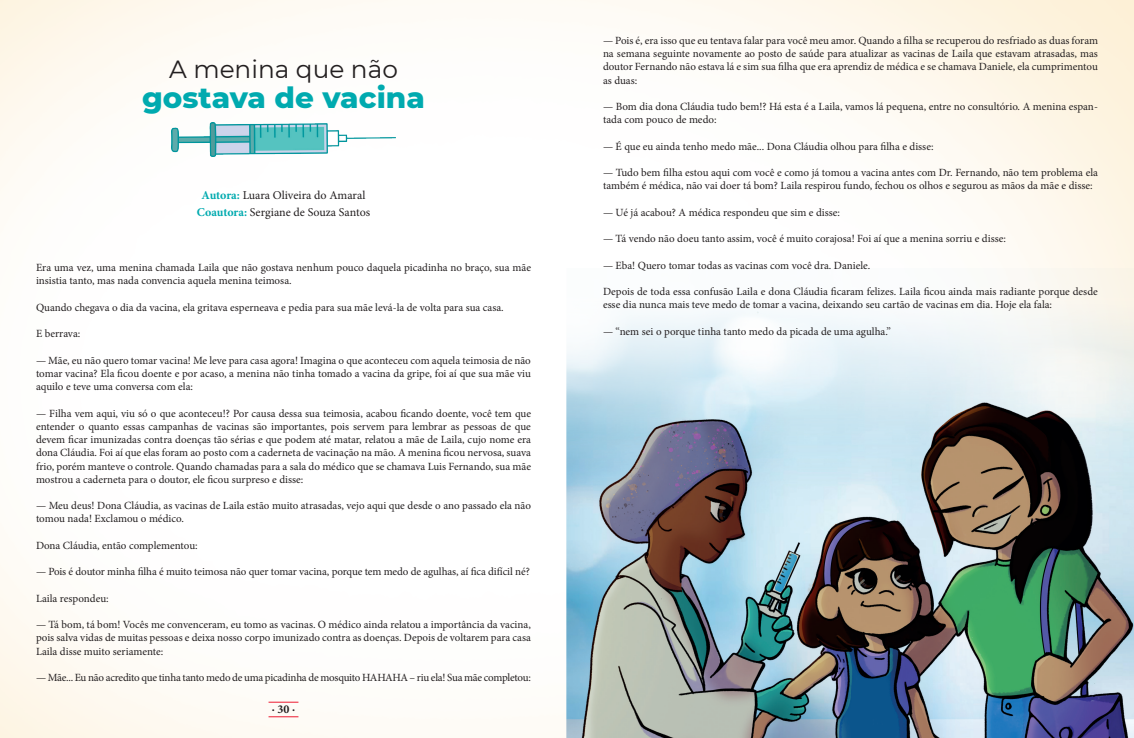
<style>
.page{position:relative;width:1134px;height:738px;background:#fff}
.page>*{position:absolute;margin:0;border:0;box-sizing:border-box;transform-origin:0 0}
.t1{font:800 29.4px "Montserrat";color:#00aaaf}
.t2{font:24.8px "Montserrat";color:#231f20}
.t3{font:12px "Minion Pro";color:#231f20}
.t4{font:700 12px "Minion Pro";color:#231f20}
.t5{font:11px/13.2px "Minion Pro";color:#231f20}
.t6{font:11px "Minion Pro";letter-spacing:-.02em;color:#231f20}
.s1{font-weight:700;color:#00aaaf}
</style>
<div class="page">
<img style="left:0;top:0;width:1134px;height:737px">
<img style="left:567px;top:268px;width:567px;height:469px">
<img style="left:171px;top:122px;width:225px;height:34px">
<svg style="left:269px;top:716px;width:29px;height:1px"></svg>
<svg style="left:269px;top:701px;width:29px;height:1px"></svg>
<p class="t2" style="left:169px;top:52px;width:230px">A menina que não</p>
<p class="t1" style="left:142px;top:76px;width:284px">gostava de vacina</p>
<p class="t3" style="left:202px;top:187px;width:165px"><span class="s1">Autora:</span> Luara Oliveira do Amaral</p>
<p class="t3" style="left:197px;top:204px;width:175px"><span class="s1">Coautora:</span> Sergiane de Souza Santos</p>
<p class="t5" style="left:36px;top:261px;width:496px">Era uma vez, uma menina chamada Laila que não gostava nenhum pouco daquela picadinha no braço, sua mãe insistia tanto, mas nada convencia aquela menina teimosa.</p>
<p class="t5" style="left:36px;top:300px;width:469px">Quando chegava o dia da vacina, ela gritava esperneava e pedia para sua mãe levá-la de volta para sua casa.</p>
<p class="t5" style="left:36px;top:327px;width:46px">E berrava:</p>
<p class="t5" style="left:36px;top:353px;width:496px;text-align:justify">— Mãe, eu não quero tomar vacina! Me leve para casa agora! Imagina o que aconteceu com aquela teimosia de não tomar vacina? Ela ficou doente e por acaso, a menina não tinha tomado a vacina da gripe, foi aí que sua mãe viu aquilo e teve uma conversa com ela:</p>
<p class="t5" style="left:36px;top:406px;width:497px;text-align:justify">— Filha vem aqui, viu só o que aconteceu!? Por causa dessa sua teimosia, acabou ficando doente, você tem que entender o quanto essas campanhas de vacinas são importantes, pois servem para lembrar as pessoas de que devem ficar imunizadas contra doenças tão sérias e que podem até matar, relatou a mãe de Laila, cujo nome era dona Cláudia. Foi aí que elas foram ao posto com a caderneta de vacinação na mão. A menina ficou nervosa, suava frio, porém manteve o controle. Quando chamadas para a sala do médico que se chamava Luis Fernando, sua mãe mostrou a caderneta para o doutor, ele ficou surpreso e disse:</p>
<p class="t5" style="left:36px;top:498px;width:496px">— Meu deus! Dona Cláudia, as vacinas de Laila estão muito atrasadas, vejo aqui que desde o ano passado ela não tomou nada! Exclamou o médico.</p>
<p class="t5" style="left:36px;top:538px;width:163px">Dona Cláudia, então complementou:</p>
<p class="t5" style="left:36px;top:564px;width:495px">— Pois é doutor minha filha é muito teimosa não quer tomar vacina, porque tem medo de agulhas, aí fica difícil né?</p>
<p class="t5" style="left:36px;top:591px;width:74px">Laila respondeu:</p>
<p class="t5" style="left:36px;top:617px;width:496px;text-align:justify">— Tá bom, tá bom! Vocês me convenceram, eu tomo as vacinas. O médico ainda relatou a importância da vacina, pois salva vidas de muitas pessoas e deixa nosso corpo imunizado contra as doenças. Depois de voltarem para casa Laila disse muito seriamente:</p>
<p class="t6" style="left:36px;top:669px;width:496px">— Mãe... Eu não acredito que tinha tanto medo de uma picadinha de mosquito HAHAHA – riu ela! Sua mãe completou:</p>
<p class="t4" style="left:272px;top:700px;width:25px">∙ 30 ∙</p>
<p class="t5" style="left:603px;top:34px;width:497px;text-align:justify">— Pois é, era isso que eu tentava falar para você meu amor. Quando a filha se recuperou do resfriado as duas foram na semana seguinte novamente ao posto de saúde para atualizar as vacinas de Laila que estavam atrasadas, mas doutor Fernando não estava lá e sim sua filha que era aprendiz de médica e se chamava Daniele, ela cumprimentou as duas:</p>
<p class="t5" style="left:603px;top:100px;width:496px">— Bom dia dona Cláudia tudo bem!? Há esta é a Laila, vamos lá pequena, entre no consultório. A menina espan&shy;tada com pouco de medo:</p>
<p class="t5" style="left:603px;top:140px;width:332px">— É que eu ainda tenho medo mãe... Dona Cláudia olhou para filha e disse:</p>
<p class="t5" style="left:603px;top:166px;width:496px">— Tudo bem filha estou aqui com você e como já tomou a vacina antes com Dr. Fernando, não tem problema ela também é médica, não vai doer tá bom? Laila respirou fundo, fechou os olhos e segurou as mãos da mãe e disse:</p>
<p class="t5" style="left:603px;top:206px;width:239px">— Ué já acabou? A médica respondeu que sim e disse:</p>
<p class="t5" style="left:603px;top:232px;width:404px">— Tá vendo não doeu tanto assim, você é muito corajosa! Foi aí que a menina sorriu e disse:</p>
<p class="t5" style="left:603px;top:258px;width:269px">— Eba! Quero tomar todas as vacinas com você dra. Daniele.</p>
<p class="t5" style="left:603px;top:285px;width:496px">Depois de toda essa confusão Laila e dona Cláudia ficaram felizes. Laila ficou ainda mais radiante porque desde esse dia nunca mais teve medo de tomar a vacina, deixando seu cartão de vacinas em dia. Hoje ela fala:</p>
<p class="t5" style="left:603px;top:324px;width:289px">— “nem sei o porque tinha tanto medo da picada de uma agulha.”</p>
</div>
